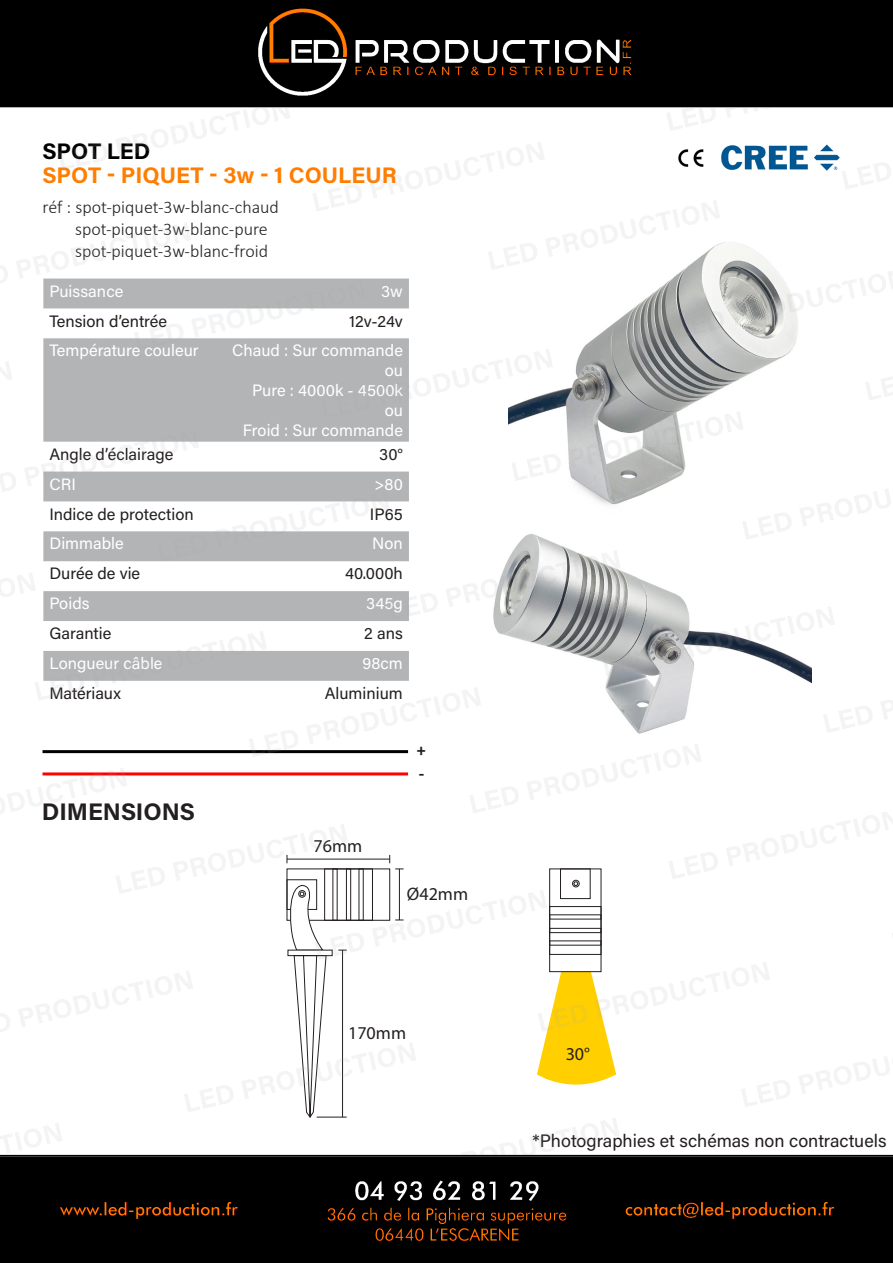
<style>
.page{position:relative;width:893px;height:1263px;background:#fff}
.page>*{position:absolute;margin:0;border:0;box-sizing:border-box;transform-origin:0 0}
.t1{font:24px "Acumin Variable Concept";letter-spacing:.03em;color:#231f20}
.t2{font:22.5px "Acumin Variable Concept";letter-spacing:.03em;color:#ff7d00}
.t3{font:22.5px "Acumin Variable Concept";letter-spacing:.035em;color:#000}
.t4{font:18.15px "Myriad Pro";color:#231f20}
.t5{font:300 18px "Calibri";color:#231f20}
.t6{font:18px "Acumin Variable Concept";letter-spacing:.02em;color:#231f20}
.t7{font:700 18px "Calibri";color:#231f20}
.t8{font:16.5px "Acumin Variable Concept";letter-spacing:.02em;color:#fff}
.t9{font:16.5px "Acumin Variable Concept";letter-spacing:.02em;color:#231f20}
</style>
<div class="page">
<img style="left:0;top:1px;width:893px;height:1262px">
<img style="left:0;top:108px;width:892px;height:1046px">
<p class="t3" style="left:43px;top:136px;width:109px">SPOT LED</p>
<p class="t2" style="left:43px;top:160px;width:355px">SPOT - PIQUET - 3w - 1 COULEUR</p>
<p class="t5" style="left:43px;top:196px;width:238px">réf : spot-piquet-3w-blanc-chaud</p>
<p class="t5" style="left:75px;top:218px;width:194px">spot-piquet-3w-blanc-pure</p>
<p class="t5" style="left:75px;top:239px;width:195px">spot-piquet-3w-blanc-froid</p>
<p class="t8" style="left:49px;top:280px;width:75px">Puissance</p>
<p class="t8" style="left:381px;top:280px;width:23px">3w</p>
<p class="t9" style="left:49px;top:309px;width:119px">Tension d’entrée</p>
<p class="t9" style="left:349px;top:309px;width:55px">12v-24v</p>
<p class="t8" style="left:49px;top:339px;width:150px">Température couleur</p>
<p class="t8" style="left:232px;top:339px;width:172px">Chaud : Sur commande</p>
<p class="t8" style="left:385px;top:359px;width:19px">ou</p>
<p class="t8" style="left:252px;top:379px;width:152px">Pure : 4000k - 4500k</p>
<p class="t8" style="left:385px;top:399px;width:19px">ou</p>
<p class="t8" style="left:243px;top:419px;width:161px">Froid : Sur commande</p>
<p class="t9" style="left:49px;top:443px;width:125px">Angle d’éclairage</p>
<p class="t9" style="left:379px;top:443px;width:25px">30°</p>
<p class="t8" style="left:49px;top:473px;width:28px">CRI</p>
<p class="t8" style="left:374px;top:473px;width:30px">&gt;80</p>
<p class="t9" style="left:49px;top:502px;width:146px">Indice de protection</p>
<p class="t9" style="left:370px;top:502px;width:34px">IP65</p>
<p class="t8" style="left:49px;top:532px;width:76px">Dimmable</p>
<p class="t8" style="left:372px;top:532px;width:32px">Non</p>
<p class="t9" style="left:49px;top:562px;width:92px">Durée de vie</p>
<p class="t9" style="left:345px;top:562px;width:59px">40.000h</p>
<p class="t8" style="left:49px;top:592px;width:41px">Poids</p>
<p class="t8" style="left:366px;top:592px;width:38px">345g</p>
<p class="t9" style="left:49px;top:622px;width:63px">Garantie</p>
<p class="t9" style="left:364px;top:622px;width:40px">2 ans</p>
<p class="t8" style="left:49px;top:652px;width:114px">Longueur câble</p>
<p class="t8" style="left:363px;top:652px;width:42px">98cm</p>
<p class="t9" style="left:49px;top:682px;width:72px">Matériaux</p>
<p class="t9" style="left:325px;top:682px;width:79px">Aluminium</p>
<p class="t1" style="left:42px;top:795px;width:154px">DIMENSIONS</p>
<p class="t4" style="left:314px;top:835px;width:50px">76mm</p>
<p class="t7" style="left:417px;top:737px;width:10px">+</p>
<p class="t7" style="left:419px;top:760px;width:7px">-</p>
<p class="t4" style="left:407px;top:883px;width:63px">Ø42mm</p>
<p class="t4" style="left:348px;top:1022px;width:60px">170mm</p>
<p class="t4" style="left:566px;top:1043px;width:26px">30°</p>
<p class="t6" style="left:533px;top:1128px;width:355px">*Photographies et schémas non contractuels</p>
</div>
